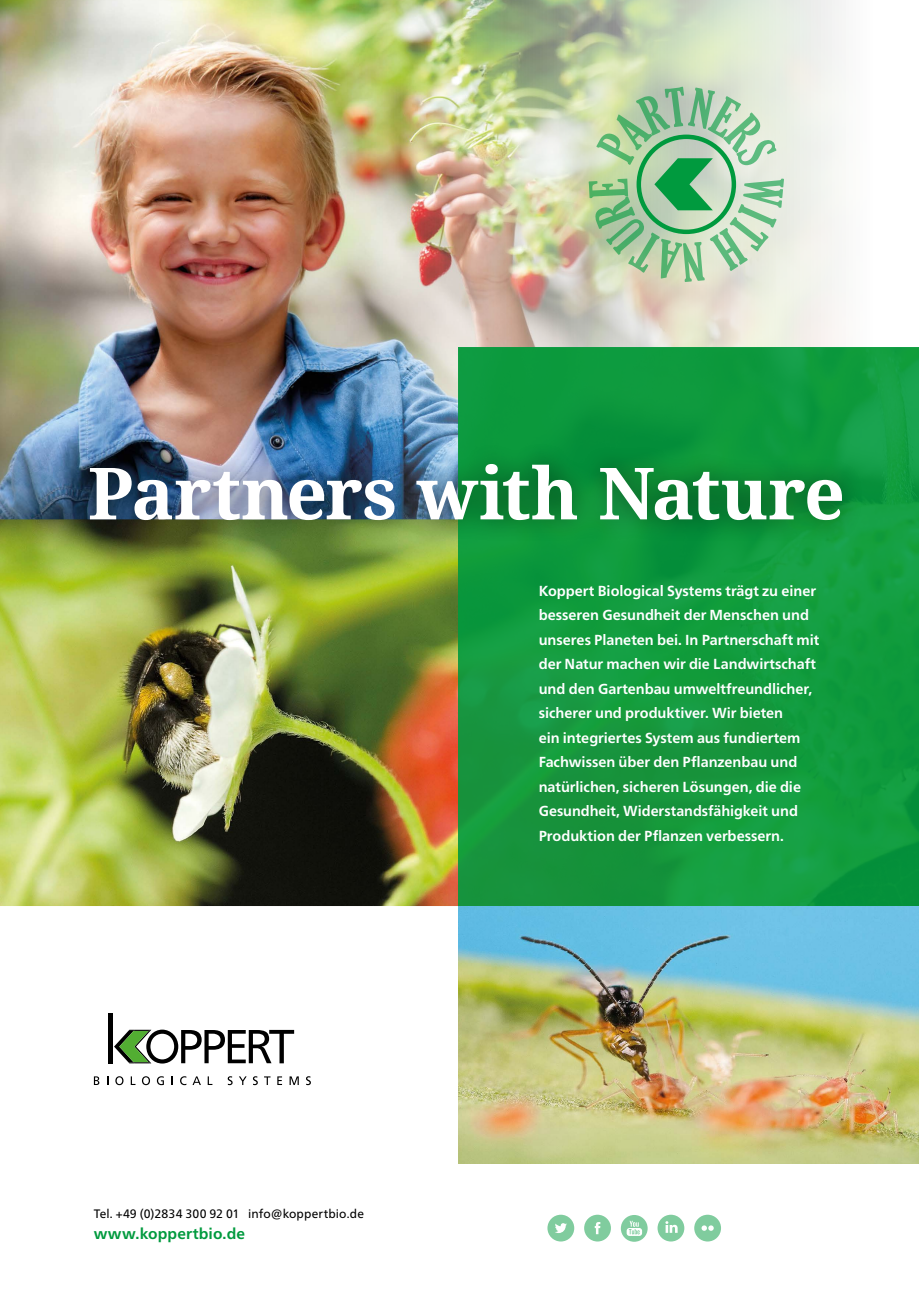
<style>
.page{position:relative;width:919px;height:1289px;background:#fff}
.page>*{position:absolute;margin:0;border:0;box-sizing:border-box;transform-origin:0 0}
.t1{font:700 71.85px "Noto Serif";letter-spacing:-.01em;color:#fff}
.t2{font:700 15.3px "Frutiger Neue LTW1 G";letter-spacing:.01em;color:#009a3e}
.t3{font:700 14.55px/24.5px "Frutiger Neue LTW1 G";color:#fff}
.t4{font:12.3px "Frutiger Neue LTW1 G";letter-spacing:.01em;color:#000}
</style>
<div class="page">
<img style="left:0;top:0;width:842px;height:347px">
<img style="left:0;top:347px;width:458px;height:559px">
<div style="left:458px;top:347px;width:460px;height:559px;background:linear-gradient(to right,#13973d,#119d40)"></div>
<img style="left:458px;top:906px;width:460px;height:257px">
<hr style="left:109px;top:1013px;width:4px;height:50px;background:#000">
<svg style="left:94px;top:1076px;width:5px;height:8px"></svg>
<svg style="left:115px;top:1076px;width:8px;height:9px"></svg>
<svg style="left:142px;top:1076px;width:8px;height:9px"></svg>
<svg style="left:157px;top:1076px;width:7px;height:9px"></svg>
<svg style="left:171px;top:1076px;width:2px;height:8px"></svg>
<svg style="left:180px;top:1076px;width:6px;height:9px"></svg>
<svg style="left:193px;top:1076px;width:8px;height:8px"></svg>
<svg style="left:228px;top:1076px;width:4px;height:9px"></svg>
<svg style="left:239px;top:1076px;width:8px;height:8px"></svg>
<svg style="left:253px;top:1076px;width:5px;height:9px"></svg>
<svg style="left:264px;top:1076px;width:6px;height:8px"></svg>
<svg style="left:277px;top:1076px;width:5px;height:8px"></svg>
<svg style="left:289px;top:1076px;width:10px;height:8px"></svg>
<svg style="left:306px;top:1076px;width:5px;height:9px"></svg>
<svg style="left:114px;top:1029px;width:180px;height:34px"></svg>
<svg style="left:657px;top:1214px;width:27px;height:27px"></svg>
<svg style="left:547px;top:1214px;width:27px;height:27px"></svg>
<svg style="left:584px;top:1214px;width:27px;height:27px"></svg>
<svg style="left:694px;top:1214px;width:27px;height:27px"></svg>
<svg style="left:620px;top:1215px;width:27px;height:26px"></svg>
<div style="left:68px;top:441px;width:797px;height:102px;background:#000;opacity:.5"></div>
<svg style="left:588px;top:87px;width:195px;height:195px;background:#a9cfa9"></svg>
<svg style="left:0;top:0;width:4px;height:5px"></svg>
<h1 class="t1" style="left:88px;top:443px;width:758px">Partners with Nature</h1>
<p class="t4" style="left:94px;top:1204px;width:272px">Tel. +49 (0)2834 300 92 01 info@koppertbio.de</p>
<p class="t2" style="left:94px;top:1222px;width:153px">www.koppertbio.de</p>
<p class="t3" style="left:538px;top:577px;width:282px">Koppert Biological Systems trägt zu einer besseren Gesundheit der Menschen und unseres Planeten bei. In Partnerschaft mit der Natur machen wir die Landwirtschaft und den Gartenbau umweltfreundlicher, sicherer und produktiver. Wir bieten<br>ein integriertes System aus fundiertem Fachwissen über den Pflanzenbau und natürlichen, sicheren Lösungen, die die Gesundheit, Widerstandsfähigkeit und Produktion der Pflanzen verbessern.</p>
</div>
